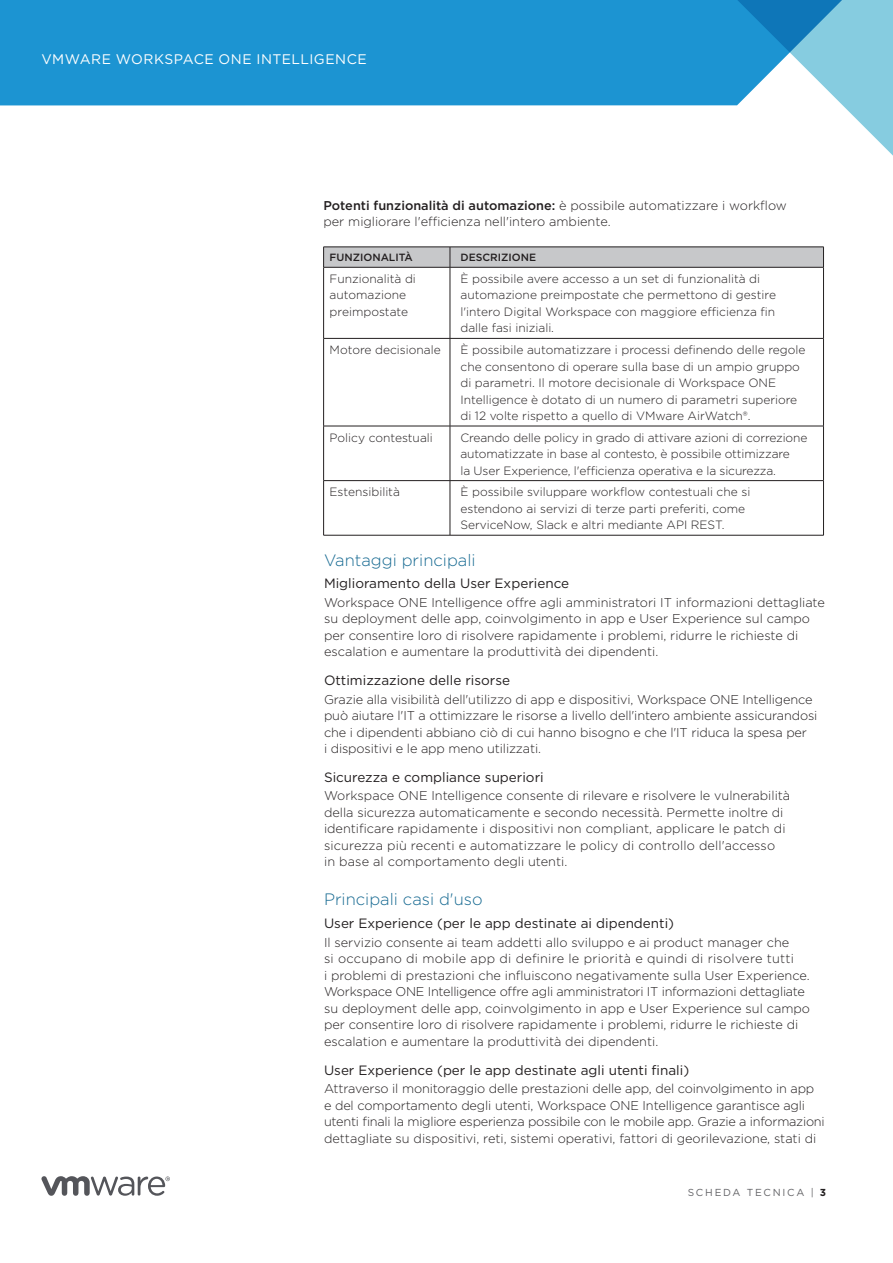
<style>
.page{position:relative;width:893px;height:1263px;background:#fff}
.page>*{position:absolute;margin:0;border:0;box-sizing:border-box;transform-origin:0 0}
._4a__SUBHEAD-1{font:300 16.5px "Gotham";color:#176a92}
.FOLIO-WHITE{font:13.8px "Gotham";letter-spacing:.035em;color:#fff}
._4a__SUBHEAD-2-BLK{font:13.5px "Gotham";color:#231f20}
._3a__BODY_TEXT{font:300 12.75px/16.5px "Gotham";color:#231f20}
._6c__TABLE_BODY{font:300 12px/16.5px "Gotham";color:#231f20}
._10a__TABLE_HEAD{font:500 10.5px "Gotham";color:#231f20}
.FOLIO-BOTTOM-GRAY{font:10.2px "Gotham";letter-spacing:.18em;color:#636366}
.s1{font-weight:500}
.s2{font-weight:700;color:#231f20}
</style>
<div class="page">
<svg style="left:41px;top:1176px;width:129px;height:20px"></svg>
<div style="left:0;top:0;width:724px;height:105px;background:#1c94d2"></div>
<svg style="left:724px;top:0;width:169px;height:156px"></svg>
<svg style="left:323px;top:247px;width:501px;height:20px;background:#c1c1c3"></svg>
<hr style="left:323px;top:267px;width:127px;height:1px;background:#231f20">
<hr style="left:323px;top:267px;width:1px;height:71px;background:#231f20">
<hr style="left:450px;top:267px;width:374px;height:1px;background:#231f20">
<hr style="left:450px;top:267px;width:1px;height:71px;background:#231f20">
<hr style="left:823px;top:267px;width:1px;height:71px;background:#231f20">
<hr style="left:323px;top:338px;width:127px;height:1px;background:#231f20">
<hr style="left:323px;top:339px;width:1px;height:87px;background:#231f20">
<hr style="left:450px;top:338px;width:374px;height:1px;background:#231f20">
<hr style="left:450px;top:339px;width:1px;height:87px;background:#231f20">
<hr style="left:823px;top:339px;width:1px;height:87px;background:#231f20">
<hr style="left:323px;top:426px;width:127px;height:1px;background:#231f20">
<hr style="left:323px;top:426px;width:1px;height:54px;background:#231f20">
<hr style="left:450px;top:426px;width:374px;height:1px;background:#231f20">
<hr style="left:450px;top:426px;width:1px;height:54px;background:#231f20">
<hr style="left:823px;top:426px;width:1px;height:54px;background:#231f20">
<hr style="left:323px;top:480px;width:127px;height:1px;background:#231f20">
<hr style="left:323px;top:481px;width:1px;height:54px;background:#231f20">
<hr style="left:450px;top:480px;width:374px;height:1px;background:#231f20">
<hr style="left:450px;top:481px;width:1px;height:54px;background:#231f20">
<hr style="left:823px;top:481px;width:1px;height:54px;background:#231f20">
<hr style="left:323px;top:535px;width:127px;height:1px;background:#231f20">
<hr style="left:450px;top:535px;width:374px;height:1px;background:#231f20">
<p class="FOLIO-WHITE" style="left:41px;top:50px;width:327px">VMWARE WORKSPACE ONE INTELLIGENCE</p>
<p class="_3a__BODY_TEXT" style="left:323px;top:197px;width:465px"><span class="s1">Potenti funzionalità di automazione:</span> è possibile automatizzare i workflow per migliorare l'efficienza nell'intero ambiente.</p>
<p class="_10a__TABLE_HEAD" style="left:330px;top:251px;width:85px">FUNZIONALITÀ</p>
<p class="_10a__TABLE_HEAD" style="left:460px;top:251px;width:77px">DESCRIZIONE</p>
<p class="_6c__TABLE_BODY" style="left:330px;top:270px;width:88px">Funzionalità di automazione preimpostate</p>
<p class="_6c__TABLE_BODY" style="left:460px;top:270px;width:317px">È possibile avere accesso a un set di funzionalità di automazione preimpostate che permettono di gestire l'intero Digital Workspace con maggiore efficienza fin dalle fasi iniziali.</p>
<p class="_6c__TABLE_BODY" style="left:330px;top:341px;width:113px">Motore decisionale</p>
<p class="_6c__TABLE_BODY" style="left:460px;top:341px;width:346px">È possibile automatizzare i processi definendo delle regole che consentono di operare sulla base di un ampio gruppo di parametri. Il motore decisionale di Workspace ONE Intelligence è dotato di un numero di parametri superiore di 12 volte rispetto a quello di VMware AirWatch®.</p>
<p class="_6c__TABLE_BODY" style="left:330px;top:429px;width:105px">Policy contestuali</p>
<p class="_6c__TABLE_BODY" style="left:460px;top:429px;width:348px">Creando delle policy in grado di attivare azioni di correzione automatizzate in base al contesto, è possibile ottimizzare<br>la User Experience, l'efficienza operativa e la sicurezza.</p>
<p class="_6c__TABLE_BODY" style="left:330px;top:483px;width:72px">Estensibilità</p>
<p class="_6c__TABLE_BODY" style="left:460px;top:483px;width:291px">È possibile sviluppare workflow contestuali che si estendono ai servizi di terze parti preferiti, come<br>ServiceNow, Slack e altri mediante API REST.</p>
<p class="_4a__SUBHEAD-1" style="left:324px;top:550px;width:153px">Vantaggi principali</p>
<p class="_4a__SUBHEAD-2-BLK" style="left:324px;top:574px;width:247px">Miglioramento della User Experience</p>
<p class="_3a__BODY_TEXT" style="left:324px;top:593px;width:502px">Workspace ONE Intelligence offre agli amministratori IT informazioni dettagliate su deployment delle app, coinvolgimento in app e User Experience sul campo per consentire loro di risolvere rapidamente i problemi, ridurre le richieste di escalation e aumentare la produttività dei dipendenti.</p>
<p class="_4a__SUBHEAD-2-BLK" style="left:324px;top:671px;width:188px">Ottimizzazione delle risorse</p>
<p class="_3a__BODY_TEXT" style="left:324px;top:690px;width:495px">Grazie alla visibilità dell'utilizzo di app e dispositivi, Workspace ONE Intelligence può aiutare l'IT a ottimizzare le risorse a livello dell'intero ambiente assicurandosi che i dipendenti abbiano ciò di cui hanno bisogno e che l'IT riduca la spesa per<br>i dispositivi e le app meno utilizzati.</p>
<p class="_4a__SUBHEAD-2-BLK" style="left:324px;top:768px;width:221px">Sicurezza e compliance superiori</p>
<p class="_3a__BODY_TEXT" style="left:324px;top:787px;width:468px">Workspace ONE Intelligence consente di rilevare e risolvere le vulnerabilità della sicurezza automaticamente e secondo necessità. Permette inoltre di identificare rapidamente i dispositivi non compliant, applicare le patch di sicurezza più recenti e automatizzare le policy di controllo dell'accesso<br>in base al comportamento degli utenti.</p>
<p class="_4a__SUBHEAD-1" style="left:324px;top:889px;width:160px">Principali casi d'uso</p>
<p class="_4a__SUBHEAD-2-BLK" style="left:324px;top:915px;width:352px">User Experience (per le app destinate ai dipendenti)</p>
<p class="_3a__BODY_TEXT" style="left:324px;top:934px;width:487px">Il servizio consente ai team addetti allo sviluppo e ai product manager che<br>si occupano di mobile app di definire le priorità e quindi di risolvere tutti<br>i problemi di prestazioni che influiscono negativamente sulla User Experience.<br>Workspace ONE Intelligence offre agli amministratori IT informazioni dettagliate su deployment delle app, coinvolgimento in app e User Experience sul campo per consentire loro di risolvere rapidamente i problemi, ridurre le richieste di escalation e aumentare la produttività dei dipendenti.</p>
<p class="_4a__SUBHEAD-2-BLK" style="left:324px;top:1061px;width:367px">User Experience (per le app destinate agli utenti finali)</p>
<p class="_3a__BODY_TEXT" style="left:324px;top:1080px;width:502px">Attraverso il monitoraggio delle prestazioni delle app, del coinvolgimento in app e del comportamento degli utenti, Workspace ONE Intelligence garantisce agli utenti finali la migliore esperienza possibile con le mobile app. Grazie a informazioni dettagliate su dispositivi, reti, sistemi operativi, fattori di georilevazione, stati di</p>
<p class="FOLIO-BOTTOM-GRAY" style="left:688px;top:1185px;width:140px">SCHEDA TECNICA | <span class="s2">3</span></p>
</div>
